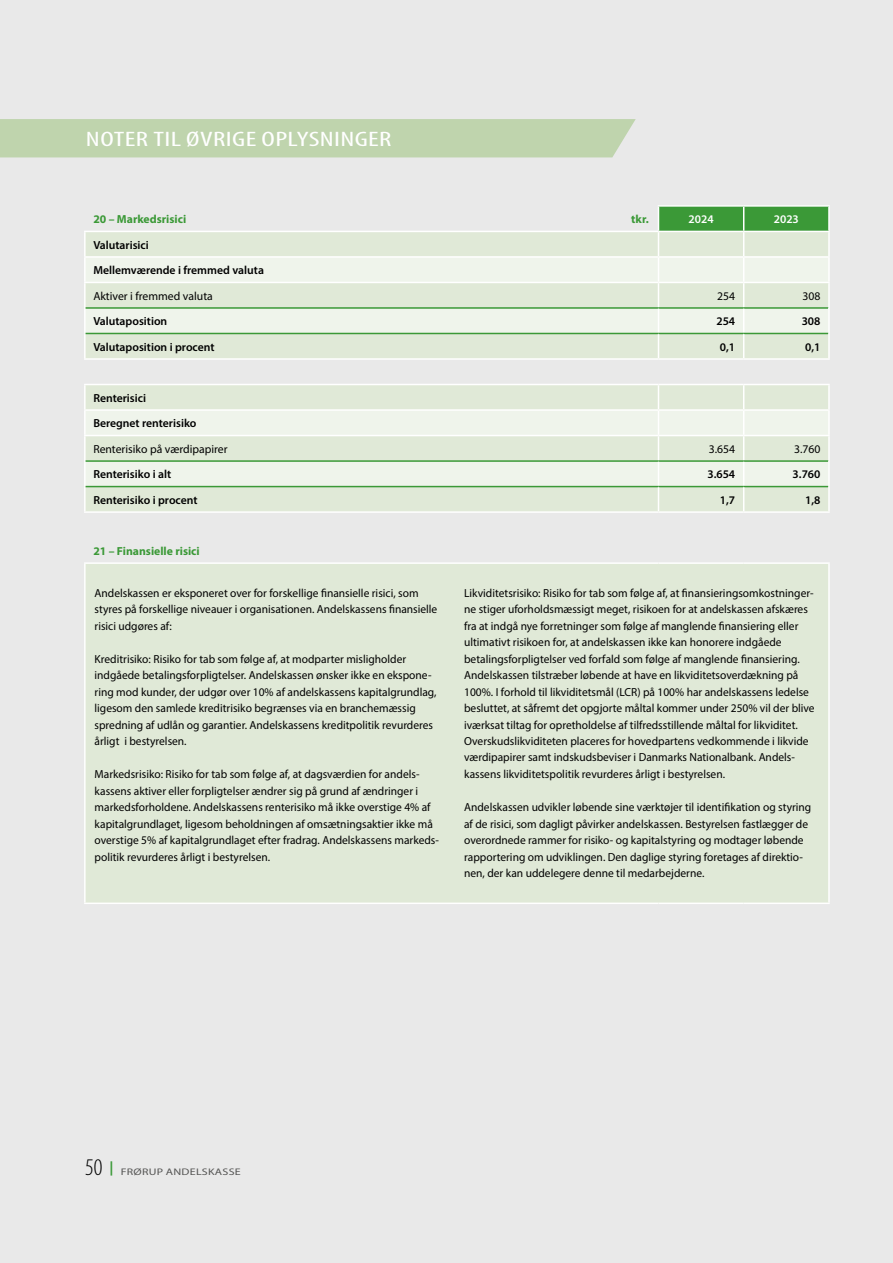
<style>
.page{position:relative;width:893px;height:1263px;background:#e9e9e9}
.page>*{position:absolute;margin:0;border:0;box-sizing:border-box;transform-origin:0 0}
.t1{font:condensed 21px "Myriad Pro";letter-spacing:.01em;color:#fff;scale:1.43 1}
.t2{font:11.7px/16.5px "Myriad Pro";color:#000}
.t3{font:600 11.7px/25.5px "Myriad Pro";color:#000}
.t4{font:700 11.7px "Myriad Pro";color:#3b9937}
.t5{font:600 11.7px "Myriad Pro";color:#fff}
.t6{font:9.6px "Myriad Pro";letter-spacing:.02em;color:#565655;scale:1.25 1}
.s1{font-weight:300;font-stretch:condensed;font-size:24px;color:#000}
</style>
<div class="page">
<div style="left:0;top:119px;width:636px;height:38px;background:#bfd4ad"></div>
<div style="left:86px;top:232px;width:742px;height:279px;background:#e0e9d7"></div>
<svg style="left:86px;top:258px;width:742px;height:228px"></svg>
<div style="left:85px;top:563px;width:744px;height:340px;background:#e0e9d7"></div>
<hr style="left:658px;top:205px;width:86px;height:2px;background:#fff">
<hr style="left:744px;top:205px;width:86px;height:2px;background:#fff">
<hr style="left:84px;top:232px;width:2px;height:24px;background:#fff">
<hr style="left:744px;top:231px;width:86px;height:1px;background:#fff">
<hr style="left:828px;top:232px;width:2px;height:24px;background:#fff">
<hr style="left:84px;top:256px;width:574px;height:2px;background:#fff">
<hr style="left:84px;top:258px;width:2px;height:24px;background:#fff">
<hr style="left:744px;top:256px;width:86px;height:2px;background:#fff">
<hr style="left:828px;top:258px;width:2px;height:24px;background:#fff">
<hr style="left:84px;top:282px;width:574px;height:1px;background:#fff">
<hr style="left:84px;top:283px;width:2px;height:25px;background:#fff">
<hr style="left:744px;top:282px;width:86px;height:1px;background:#fff">
<hr style="left:828px;top:283px;width:2px;height:25px;background:#fff">
<hr style="left:84px;top:385px;width:2px;height:24px;background:#fff">
<hr style="left:828px;top:385px;width:2px;height:24px;background:#fff">
<hr style="left:84px;top:409px;width:574px;height:2px;background:#fff">
<hr style="left:84px;top:411px;width:2px;height:24px;background:#fff">
<hr style="left:658px;top:409px;width:86px;height:2px;background:#fff">
<hr style="left:744px;top:409px;width:86px;height:2px;background:#fff">
<hr style="left:828px;top:411px;width:2px;height:24px;background:#fff">
<hr style="left:84px;top:435px;width:574px;height:1px;background:#fff">
<hr style="left:84px;top:436px;width:2px;height:25px;background:#fff">
<hr style="left:658px;top:435px;width:86px;height:1px;background:#fff">
<hr style="left:744px;top:435px;width:86px;height:1px;background:#fff">
<hr style="left:828px;top:436px;width:2px;height:25px;background:#fff">
<hr style="left:84px;top:902px;width:574px;height:2px;background:#fff">
<hr style="left:658px;top:902px;width:86px;height:2px;background:#fff">
<hr style="left:744px;top:902px;width:86px;height:2px;background:#fff">
<hr style="left:84px;top:564px;width:2px;height:338px;background:#fff">
<hr style="left:828px;top:564px;width:2px;height:338px;background:#fff">
<hr style="left:84px;top:308px;width:2px;height:25px;background:#fff">
<hr style="left:86px;top:307px;width:572px;height:2px;background:#3b9937">
<hr style="left:828px;top:308px;width:2px;height:25px;background:#fff">
<hr style="left:84px;top:333px;width:2px;height:25px;background:#fff">
<hr style="left:86px;top:333px;width:572px;height:1px;background:#3b9937">
<hr style="left:828px;top:333px;width:2px;height:25px;background:#fff">
<hr style="left:84px;top:461px;width:2px;height:26px;background:#fff">
<hr style="left:86px;top:460px;width:572px;height:2px;background:#3b9937">
<hr style="left:658px;top:460px;width:86px;height:2px;background:#3b9937">
<hr style="left:744px;top:460px;width:84px;height:2px;background:#3b9937">
<hr style="left:828px;top:461px;width:2px;height:26px;background:#fff">
<hr style="left:84px;top:487px;width:2px;height:24px;background:#fff">
<hr style="left:86px;top:486px;width:572px;height:1px;background:#3b9937">
<hr style="left:658px;top:486px;width:86px;height:1px;background:#3b9937">
<hr style="left:744px;top:486px;width:84px;height:1px;background:#3b9937">
<svg style="left:658px;top:385px;width:1px;height:126px"></svg>
<svg style="left:743px;top:385px;width:1px;height:126px"></svg>
<hr style="left:828px;top:487px;width:2px;height:24px;background:#fff">
<svg style="left:658px;top:206px;width:171px;height:152px"></svg>
<hr style="left:828px;top:207px;width:2px;height:24px;background:#fff">
<hr style="left:84px;top:231px;width:574px;height:1px;background:#fff">
<hr style="left:84px;top:511px;width:574px;height:2px;background:#fff">
<hr style="left:658px;top:511px;width:86px;height:2px;background:#fff">
<hr style="left:744px;top:511px;width:86px;height:2px;background:#fff">
<hr style="left:84px;top:562px;width:574px;height:2px;background:#fff">
<hr style="left:658px;top:562px;width:86px;height:2px;background:#fff">
<hr style="left:744px;top:562px;width:86px;height:2px;background:#fff">
<hr style="left:84px;top:358px;width:574px;height:2px;background:#fff">
<hr style="left:658px;top:358px;width:86px;height:2px;background:#fff">
<hr style="left:744px;top:358px;width:86px;height:2px;background:#fff">
<hr style="left:84px;top:384px;width:574px;height:1px;background:#fff">
<hr style="left:658px;top:384px;width:86px;height:1px;background:#fff">
<hr style="left:744px;top:384px;width:86px;height:1px;background:#fff">
<h1 class="t1" style="left:86px;top:127px;width:215px">NOTER TIL ØVRIGE OPLYSNINGER</h1>
<p class="t4" style="left:93px;top:211px;width:94px">20 – Markedsrisici</p>
<p class="t5" style="left:689px;top:212px;width:27px">2024</p>
<p class="t5" style="left:774px;top:212px;width:27px">2023</p>
<p class="t3" style="left:93px;top:232px;width:172px">Valutarisici<br>Mellemværende i fremmed valuta</p>
<p class="t2" style="left:93px;top:287px;width:121px">Aktiver i fremmed valuta</p>
<p class="t2" style="left:717px;top:287px;width:20px">254</p>
<p class="t2" style="left:802px;top:287px;width:20px">308</p>
<p class="t3" style="left:93px;top:308px;width:75px">Valutaposition</p>
<p class="t3" style="left:716px;top:308px;width:20px">254</p>
<p class="t3" style="left:802px;top:308px;width:20px">308</p>
<p class="t3" style="left:93px;top:334px;width:123px">Valutaposition i procent</p>
<p class="t3" style="left:720px;top:334px;width:17px">0,1</p>
<p class="t3" style="left:805px;top:334px;width:17px">0,1</p>
<p class="t4" style="left:631px;top:212px;width:19px">tkr.</p>
<p class="t3" style="left:93px;top:385px;width:105px">Renterisici<br>Beregnet renterisiko</p>
<p class="t2" style="left:93px;top:440px;width:136px">Renterisiko på værdipapirer</p>
<p class="t2" style="left:709px;top:440px;width:28px">3.654</p>
<p class="t2" style="left:794px;top:440px;width:28px">3.760</p>
<p class="t3" style="left:93px;top:461px;width:79px">Renterisiko i alt</p>
<p class="t3" style="left:707px;top:461px;width:29px">3.654</p>
<p class="t3" style="left:793px;top:461px;width:29px">3.760</p>
<p class="t3" style="left:93px;top:487px;width:106px">Renterisiko i procent</p>
<p class="t3" style="left:720px;top:487px;width:17px">1,7</p>
<p class="t3" style="left:805px;top:487px;width:17px">1,8</p>
<p class="t4" style="left:93px;top:543px;width:108px">21 – Finansielle risici</p>
<p class="t2" style="left:95px;top:584px;width:344px">Andelskassen er eksponeret over for forskellige finansielle risici, som styres på forskellige niveauer i organisationen. Andelskassens finansielle risici udgøres af:</p>
<p class="t2" style="left:95px;top:650px;width:343px">Kreditrisiko: Risiko for tab som følge af, at modparter misligholder indgåede betalingsforpligtelser. Andelskassen ønsker ikke en ekspone&shy;ring mod kunder, der udgør over 10% af andelskassens kapitalgrundlag, ligesom den samlede kreditrisiko begrænses via en branchemæssig spredning af udlån og garantier. Andelskassens kreditpolitik revurderes årligt i bestyrelsen.</p>
<p class="t2" style="left:95px;top:766px;width:346px">Markedsrisiko: Risiko for tab som følge af, at dagsværdien for andels&shy;kassens aktiver eller forpligtelser ændrer sig på grund af ændringer i markedsforholdene. Andelskassens renterisiko må ikke overstige 4% af kapitalgrundlaget, ligesom beholdningen af omsætningsaktier ikke må overstige 5% af kapitalgrundlaget efter fradrag. Andelskassens markeds&shy;politik revurderes årligt i bestyrelsen.</p>
<p class="t2" style="left:464px;top:584px;width:352px">Likviditetsrisiko: Risiko for tab som følge af, at finansieringsomkostninger&shy;ne stiger uforholdsmæssigt meget, risikoen for at andelskassen afskæres fra at indgå nye forretninger som følge af manglende finansiering eller ultimativt risikoen for, at andelskassen ikke kan honorere indgåede betalingsforpligtelser ved forfald som følge af manglende finansiering.<br>Andelskassen tilstræber løbende at have en likviditetsoverdækning på 100%. I forhold til likviditetsmål (LCR) på 100% har andelskassens ledelse besluttet, at såfremt det opgjorte måltal kommer under 250% vil der blive iværksat tiltag for opretholdelse af tilfredsstillende måltal for likviditet.<br>Overskudslikviditeten placeres for hovedpartens vedkommende i likvide værdipapirer samt indskudsbeviser i Danmarks Nationalbank. Andels&shy;kassens likviditetspolitik revurderes årligt i bestyrelsen.</p>
<p class="t2" style="left:464px;top:799px;width:349px">Andelskassen udvikler løbende sine værktøjer til identifikation og styring af de risici, som dagligt påvirker andelskassen. Bestyrelsen fastlægger de overordnede rammer for risiko- og kapitalstyring og modtager løbende rapportering om udviklingen. Den daglige styring foretages af direktio&shy;nen, der kan uddelegere denne til medarbejderne.</p>
<p class="t6" style="left:85px;top:1166px;width:126px"><span class="s1">50</span> <sup>|</sup> FRØRUP ANDELSKASSE</p>
</div>
